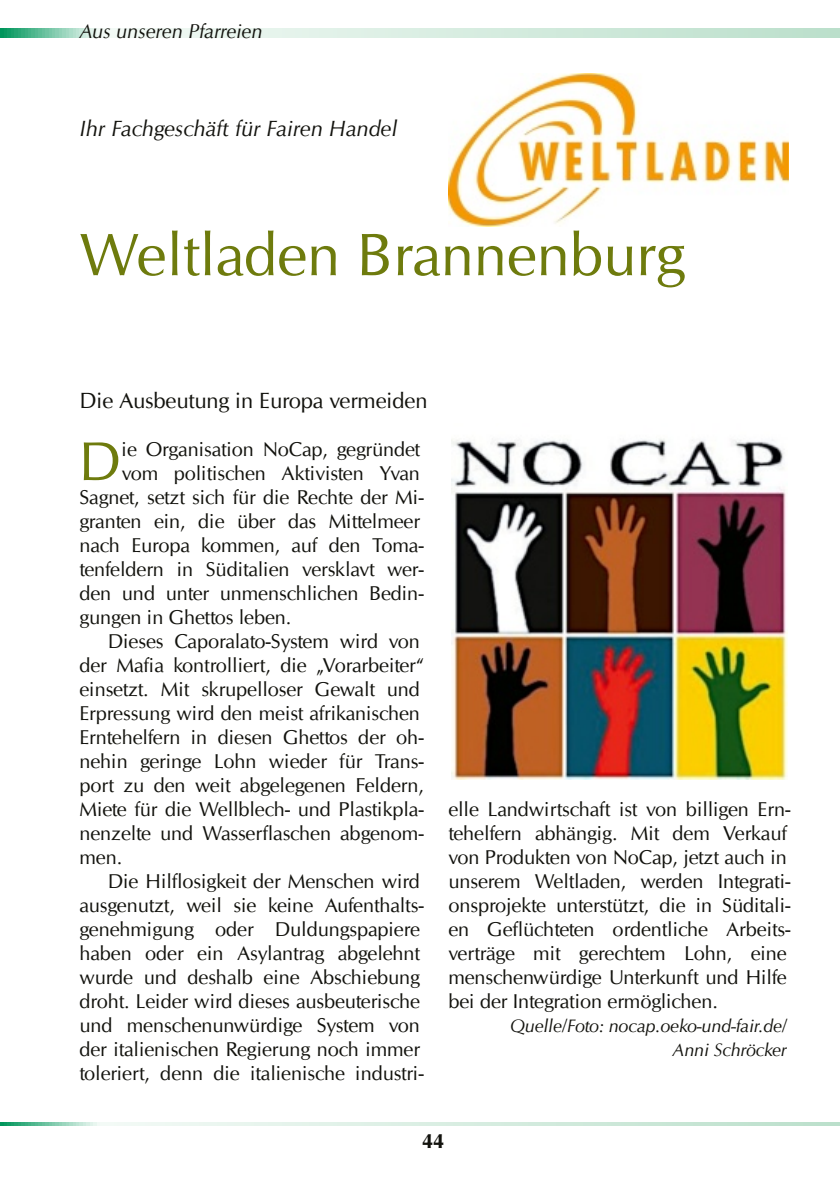
<style>
.page{position:relative;width:840px;height:1191px;background:#fff}
.page>*{position:absolute;margin:0;border:0;box-sizing:border-box;transform-origin:0 0}
.t1{font:60px "URW Classico";letter-spacing:-.005em;color:#6e7b0d}
.t2{font:54.8px "URW Classico";color:#6e7b0d}
.t3{font:italic 22px "URW Classico";letter-spacing:-.005em;color:#12120d}
.t4{font:22px "URW Classico";letter-spacing:-.005em;color:#12120d}
.t5{font:20px/24px "URW Classico";letter-spacing:-.005em;color:#12120d}
.t6{font:italic 20px "URW Classico";letter-spacing:-.01em;color:#12120d}
.t7{font:700 20px "URW Classico";color:#12120d}
.t8{font:italic 18px/24px "URW Classico";letter-spacing:-.01em;color:#12120d;text-align:right}
</style>
<div class="page">
<svg style="left:0;top:28px;width:839px;height:10px"></svg>
<img style="left:448px;top:74px;width:340px;height:153px">
<img style="left:451px;top:439px;width:336px;height:340px">
<p class="t6" style="left:79px;top:18px;width:184px">Aus unseren Pfarreien</p>
<p class="t3" style="left:79px;top:114px;width:319px">Ihr Fachgeschäft für Fairen Handel</p>
<h1 class="t1" style="left:79px;top:217px;width:607px">Weltladen Brannenburg</h1>
<p class="t4" style="left:79px;top:387px;width:349px">Die Ausbeutung in Europa vermeiden</p>
<h2 class="t2" style="left:78px;top:427px;width:44px">D</h2>
<p class="t5" style="left:122px;top:437px;width:300px">ie Organisation NoCap, gegründet</p>
<p class="t5" style="left:122px;top:461px;width:299px">vom politischen Aktivisten Yvan</p>
<p class="t5" style="left:79px;top:485px;width:346px">Sagnet, setzt sich für die Rechte der Mi-</p>
<p class="t5" style="left:79px;top:509px;width:342px">granten ein, die über das Mittelmeer</p>
<p class="t5" style="left:79px;top:533px;width:346px">nach Europa kommen, auf den Toma-</p>
<p class="t5" style="left:79px;top:557px;width:346px">tenfeldern in Süditalien versklavt wer-</p>
<p class="t5" style="left:79px;top:581px;width:346px">den und unter unmenschlichen Bedin-</p>
<p class="t5" style="left:79px;top:605px;width:213px">gungen in Ghettos leben.</p>
<p class="t5" style="left:108px;top:629px;width:313px">Dieses Caporalato-System wird von</p>
<p class="t5" style="left:79px;top:653px;width:346px">der Mafia kontrolliert, die „Vorarbeiter“</p>
<p class="t5" style="left:79px;top:677px;width:342px">einsetzt. Mit skrupelloser Gewalt und</p>
<p class="t5" style="left:79px;top:701px;width:342px">Erpressung wird den meist afrikanischen</p>
<p class="t5" style="left:79px;top:725px;width:346px">Erntehelfern in diesen Ghettos der oh-</p>
<p class="t5" style="left:79px;top:749px;width:346px">nehin geringe Lohn wieder für Trans-</p>
<p class="t5" style="left:79px;top:773px;width:346px">port zu den weit abgelegenen Feldern,</p>
<p class="t5" style="left:79px;top:797px;width:346px">Miete für die Wellblech- und Plastikpla-</p>
<p class="t5" style="left:79px;top:821px;width:346px">nenzelte und Wasserflaschen abgenom-</p>
<p class="t5" style="left:79px;top:845px;width:44px">men.</p>
<p class="t5" style="left:108px;top:869px;width:313px">Die Hilflosigkeit der Menschen wird</p>
<p class="t5" style="left:79px;top:893px;width:346px">ausgenutzt, weil sie keine Aufenthalts-</p>
<p class="t5" style="left:79px;top:917px;width:342px">genehmigung oder Duldungspapiere</p>
<p class="t5" style="left:79px;top:941px;width:342px">haben oder ein Asylantrag abgelehnt</p>
<p class="t5" style="left:79px;top:965px;width:342px">wurde und deshalb eine Abschiebung</p>
<p class="t5" style="left:79px;top:989px;width:342px">droht. Leider wird dieses ausbeuterische</p>
<p class="t5" style="left:79px;top:1013px;width:342px">und menschenunwürdige System von</p>
<p class="t5" style="left:79px;top:1037px;width:342px">der italienischen Regierung noch immer</p>
<p class="t5" style="left:79px;top:1061px;width:346px">toleriert, denn die italienische industri-</p>
<p class="t5" style="left:448px;top:797px;width:343px">elle Landwirtschaft ist von billigen Ern&shy;tehelfern abhängig. Mit dem Verkauf von Produkten von NoCap, jetzt auch in unserem Weltladen, werden Integrati&shy;onsprojekte unterstützt, die in Süditali&shy;en Geflüchteten ordentliche Arbeits&shy;verträge mit gerechtem Lohn, eine menschenwürdige Unterkunft und Hilfe bei der Integration ermöglichen.</p>
<p class="t8" style="left:509px;top:1013px;width:278px">Quelle/Foto: nocap.oeko-und-fair.de/<br>Anni Schröcker</p>
<p class="t7" style="left:422px;top:1132px;width:24px">44</p>
</div>
